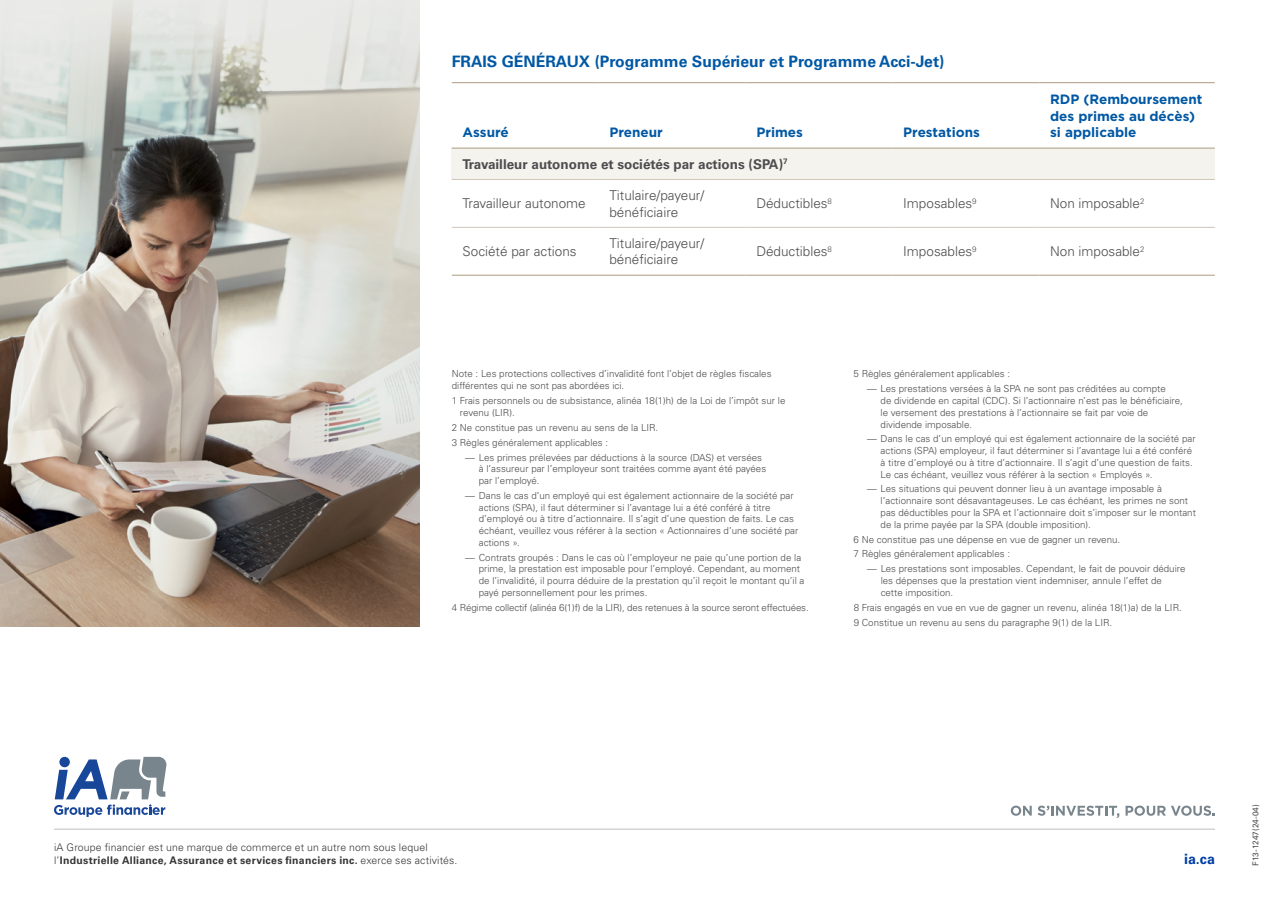
<style>
.page{position:relative;width:1269px;height:918px;background:#fff}
.page>*{position:absolute;margin:0;border:0;box-sizing:border-box;transform-origin:0 0}
.t1{font:700 15.75px "Univers LT Pro 65";color:#0058a4}
.t2{font:700 14.25px "Univers LT Pro 65";color:#003da5}
.t3{font:300 13.5px/16.5px "Univers LT Pro 45";color:#4d4d4f}
.t4{font:700 13.5px/16.5px "Gotham";color:#0058a4}
.t5{font:700 13.5px "Univers LT Pro 65";color:#4d4d4f}
.t6{font:700 10.5px "Univers LT Pro 65";letter-spacing:.025em;color:#363636}
.t7{font:300 10.5px "Univers LT Pro 45";letter-spacing:.015em;color:#363636}
.t8{font:300 9.75px/11.7px "Univers LT Pro 45";color:#4d4d4f}
.t9{font:8.25px "Univers LT Pro 55 Roman";color:#4d4d4f}
.s1{font-family:"Univers LT Pro 45";font-weight:300}
</style>
<div class="page">
<div style="left:452px;top:148px;width:763px;height:31px;background:#f4f3ee"></div>
<hr style="left:452px;top:82px;width:147px;height:1px;background:#ac9b7f">
<hr style="left:599px;top:82px;width:147px;height:1px;background:#ac9b7f">
<hr style="left:746px;top:82px;width:146px;height:1px;background:#ac9b7f">
<hr style="left:892px;top:82px;width:147px;height:1px;background:#ac9b7f">
<hr style="left:1039px;top:82px;width:176px;height:1px;background:#ac9b7f">
<hr style="left:452px;top:148px;width:147px;height:1px;background:#ac9b7f">
<hr style="left:599px;top:148px;width:147px;height:1px;background:#ac9b7f">
<hr style="left:746px;top:148px;width:146px;height:1px;background:#ac9b7f">
<hr style="left:892px;top:148px;width:147px;height:1px;background:#ac9b7f">
<hr style="left:1039px;top:148px;width:176px;height:1px;background:#ac9b7f">
<hr style="left:452px;top:179px;width:147px;height:1px;background:#d0c6b6">
<hr style="left:599px;top:179px;width:147px;height:1px;background:#d0c6b6">
<hr style="left:746px;top:179px;width:146px;height:1px;background:#d0c6b6">
<hr style="left:892px;top:179px;width:147px;height:1px;background:#d0c6b6">
<hr style="left:1039px;top:179px;width:176px;height:1px;background:#d0c6b6">
<hr style="left:452px;top:227px;width:147px;height:1px;background:#d0c6b6">
<hr style="left:599px;top:227px;width:147px;height:1px;background:#d0c6b6">
<hr style="left:746px;top:227px;width:146px;height:1px;background:#d0c6b6">
<hr style="left:892px;top:227px;width:147px;height:1px;background:#d0c6b6">
<hr style="left:1039px;top:227px;width:176px;height:1px;background:#d0c6b6">
<hr style="left:452px;top:275px;width:147px;height:1px;background:#ac9b7f">
<hr style="left:599px;top:275px;width:147px;height:1px;background:#ac9b7f">
<hr style="left:746px;top:275px;width:146px;height:1px;background:#ac9b7f">
<hr style="left:892px;top:275px;width:147px;height:1px;background:#ac9b7f">
<hr style="left:1039px;top:275px;width:176px;height:1px;background:#ac9b7f">
<img style="left:0;top:0;width:419px;height:627px">
<hr style="left:54px;top:829px;width:1161px;height:1px;background:#bcbec0">
<svg style="left:1011px;top:806px;width:21px;height:10px"></svg>
<svg style="left:1038px;top:806px;width:81px;height:12px"></svg>
<svg style="left:1126px;top:806px;width:89px;height:10px"></svg>
<svg style="left:54px;top:757px;width:112px;height:60px"></svg>
<h1 class="t1" style="left:452px;top:50px;width:494px">FRAIS GÉNÉRAUX (Programme Supérieur et Programme Acci-Jet)</h1>
<h3 class="t4" style="left:463px;top:124px;width:48px">Assuré</h3>
<h3 class="t4" style="left:609px;top:124px;width:55px">Preneur</h3>
<h3 class="t4" style="left:756px;top:124px;width:48px">Primes</h3>
<h3 class="t4" style="left:903px;top:124px;width:78px">Prestations</h3>
<h3 class="t4" style="left:1050px;top:91px;width:154px">RDP (Remboursement des primes au décès) si applicable</h3>
<h3 class="t5" style="left:463px;top:154px;width:326px">Travailleur autonome et sociétés par actions (SPA)<sup>7</sup></h3>
<h3 class="t3" style="left:463px;top:195px;width:125px">Travailleur autonome</h3>
<h3 class="t3" style="left:609px;top:187px;width:96px">Titulaire/payeur/ bénéficiaire</h3>
<h3 class="t3" style="left:756px;top:195px;width:77px">Déductibles<sup>8</sup></h3>
<h3 class="t3" style="left:903px;top:195px;width:75px">Imposables<sup>9</sup></h3>
<h3 class="t3" style="left:1050px;top:195px;width:96px">Non imposable<sup>2</sup></h3>
<h3 class="t3" style="left:463px;top:243px;width:116px">Société par actions</h3>
<h3 class="t3" style="left:609px;top:235px;width:96px">Titulaire/payeur/ bénéficiaire</h3>
<h3 class="t3" style="left:756px;top:243px;width:77px">Déductibles<sup>8</sup></h3>
<h3 class="t3" style="left:903px;top:243px;width:75px">Imposables<sup>9</sup></h3>
<h3 class="t3" style="left:1050px;top:243px;width:96px">Non imposable<sup>2</sup></h3>
<p class="t8" style="left:452px;top:368px;width:321px">Note : Les protections collectives d’invalidité font l’objet de règles fiscales différentes qui ne sont pas abordées ici.</p>
<p class="t8" style="left:460px;top:395px;width:327px;text-indent:-8px">1 Frais personnels ou de subsistance, alinéa 18(1)h) de la Loi de l’impôt sur le revenu (LIR).</p>
<p class="t8" style="left:452px;top:420px;width:208px;line-height:15px">2 Ne constitue pas un revenu au sens de la LIR.<br>3 Règles généralement applicables :</p>
<p class="t8" style="left:479px;top:451px;width:289px;text-indent:-14px">— Les primes prélevées par déductions à la source (DAS) et versées à l’assureur par l’employeur sont traitées comme ayant été payées par l’employé.</p>
<p class="t8" style="left:479px;top:489px;width:321px;text-indent:-14px">— Dans le cas d’un employé qui est également actionnaire de la société par actions (SPA), il faut déterminer si l’avantage lui a été conféré à titre d’employé ou à titre d’actionnaire. Il s’agit d’une question de faits. Le cas échéant, veuillez vous référer à la section « Actionnaires d’une société par actions ».</p>
<p class="t8" style="left:479px;top:551px;width:327px;text-indent:-14px">— Contrats groupés : Dans le cas où l’employeur ne paie qu’une portion de la prime, la prestation est imposable pour l’employé. Cependant, au moment de l’invalidité, il pourra déduire de la prestation qu’il reçoit le montant qu’il a payé personnellement pour les primes.</p>
<p class="t8" style="left:452px;top:601px;width:358px">4 Régime collectif (alinéa 6(1)f) de la LIR), des retenues à la source seront effectuées.</p>
<p class="t8" style="left:854px;top:368px;width:158px">5 Règles généralement applicables :</p>
<p class="t8" style="left:881px;top:383px;width:304px;text-indent:-14px">— Les prestations versées à la SPA ne sont pas créditées au compte<br>de dividende en capital (CDC). Si l’actionnaire n’est pas le bénéficiaire, le versement des prestations à l’actionnaire se fait par voie de dividende imposable.</p>
<p class="t8" style="left:881px;top:433px;width:316px;text-indent:-14px">— Dans le cas d’un employé qui est également actionnaire de la société par actions (SPA) employeur, il faut déterminer si l’avantage lui a été conféré à titre d’employé ou à titre d’actionnaire. Il s’agit d’une question de faits.<br>Le cas échéant, veuillez vous référer à la section « Employés ».</p>
<p class="t8" style="left:881px;top:483px;width:317px;text-indent:-14px">— Les situations qui peuvent donner lieu à un avantage imposable à l’actionnaire sont désavantageuses. Le cas échéant, les primes ne sont pas déductibles pour la SPA et l’actionnaire doit s’imposer sur le montant de la prime payée par la SPA (double imposition).</p>
<p class="t8" style="left:854px;top:531px;width:268px;line-height:15px">6 Ne constitue pas une dépense en vue de gagner un revenu.<br>7 Règles généralement applicables :</p>
<p class="t8" style="left:881px;top:563px;width:306px;text-indent:-14px">— Les prestations sont imposables. Cependant, le fait de pouvoir déduire les dépenses que la prestation vient indemniser, annule l’effet de cette imposition.</p>
<p class="t8" style="left:854px;top:600px;width:330px;line-height:15px">8 Frais engagés en vue en vue de gagner un revenu, alinéa 18(1)a) de la LIR.<br>9 Constitue un revenu au sens du paragraphe 9(1) de la LIR.</p>
<p class="t7" style="left:54px;top:840px;width:375px">iA Groupe financier est une marque de commerce et un autre nom sous lequel</p>
<p class="t6" style="left:54px;top:853px;width:405px"><span class="s1">l’</span>Industrielle Alliance, Assurance et services financiers inc. <span class="s1">exerce ses activités.</span></p>
<h2 class="t2" style="left:1184px;top:849px;width:32px">ia.ca</h2>
<p class="t9" style="left:1250px;top:866px;width:63px;rotate:-90deg">F13-1247(24-04)</p>
</div>
